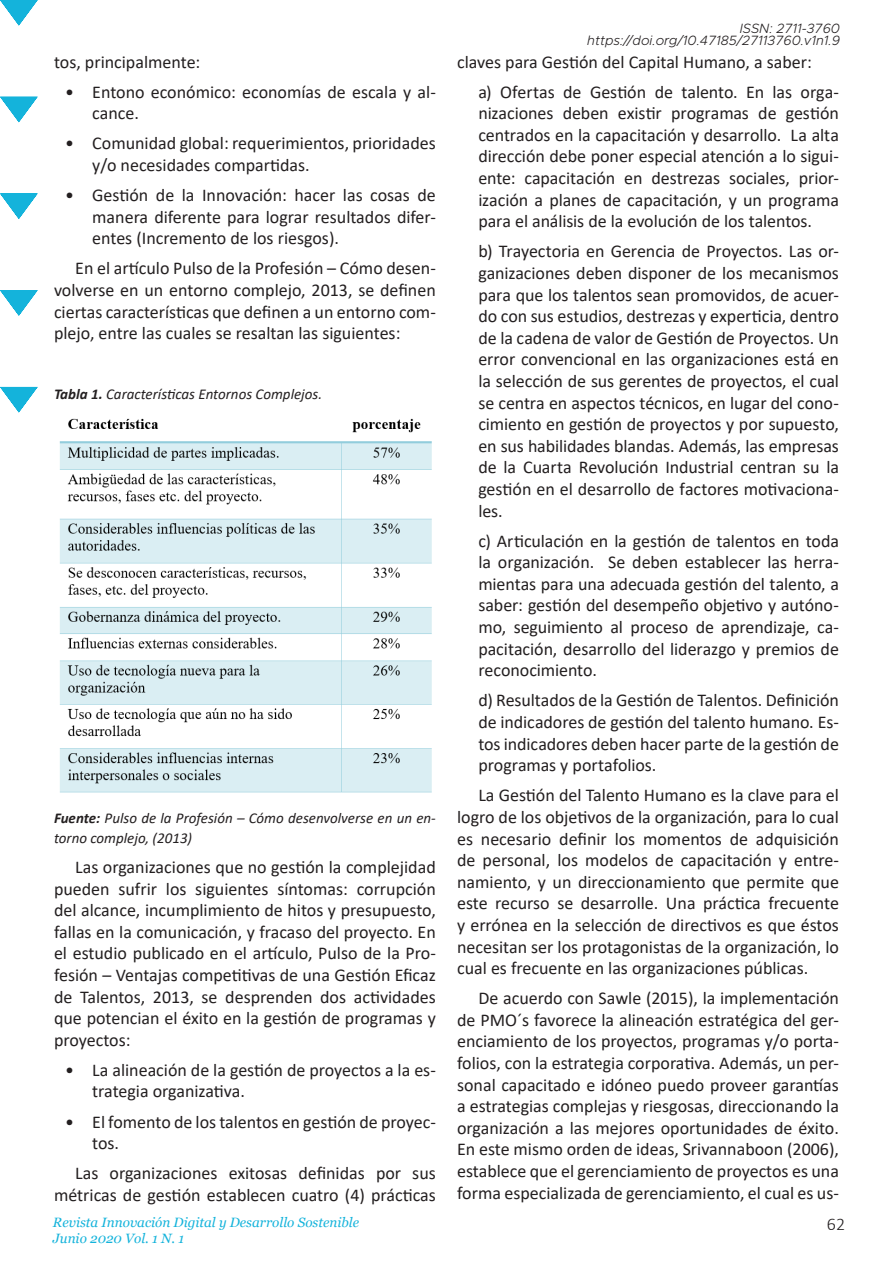
<style>
.page{position:relative;width:893px;height:1263px;background:#fff}
.page>*{position:absolute;margin:0;border:0;box-sizing:border-box;transform-origin:0 0}
.t1{font:18px/21.6px "Calibri";color:#231f20;text-align:justify}
.t2{font:300 18px "Calibri";color:#231f20}
.t3{font:italic 15px/19.5px "Calibri";color:#231f20}
.t4{font:italic 13.5px/16.2px "Georgia";color:#14b3db}
.t5{font:italic 300 13.5px/12px "Metropolis";color:#231f20;text-align:right}
.s1{font-weight:700}
</style>
<div class="page">
<svg style="left:0;top:0;width:38px;height:26px"></svg>
<svg style="left:0;top:97px;width:38px;height:25px"></svg>
<svg style="left:0;top:193px;width:38px;height:26px"></svg>
<svg style="left:0;top:290px;width:38px;height:26px"></svg>
<svg style="left:0;top:387px;width:38px;height:25px"></svg>
<img style="left:59px;top:418px;width:373px;height:375px">
<p class="t1" style="left:54px;top:50px;width:148px">tos, principalmente:</p>
<p class="t1" style="left:92px;top:80px;width:345px;text-indent:-27px">• Entono económico: economías de escala y al&shy;cance.</p>
<p class="t1" style="left:92px;top:132px;width:345px;text-indent:-27px">• Comunidad global: requerimientos, prioridades y/o necesidades compartidas.</p>
<p class="t1" style="left:92px;top:184px;width:345px;text-indent:-27px">• Gestión de la Innovación: hacer las cosas de manera diferente para lograr resultados difer&shy;entes (Incremento de los riesgos).</p>
<p class="t1" style="left:54px;top:257px;width:383px;text-indent:21px">En el artículo Pulso de la Profesión – Cómo desen&shy;volverse en un entorno complejo, 2013, se definen ciertas características que definen a un entorno com&shy;plejo, entre las cuales se resaltan las siguientes:</p>
<p class="t3" style="left:54px;top:384px;width:270px"><span class="s1">Tabla 1.</span> Características Entornos Complejos.</p>
<p class="t3" style="left:54px;top:808px;width:383px"><span class="s1">Fuente:</span> Pulso de la Profesión – Cómo desenvolverse en un en&shy;torno complejo, (2013)</p>
<p class="t1" style="left:54px;top:856px;width:383px;text-indent:21px">Las organizaciones que no gestión la complejidad pueden sufrir los siguientes síntomas: corrupción del alcance, incumplimiento de hitos y presupuesto, fallas en la comunicación, y fracaso del proyecto. En el estudio publicado en el artículo, Pulso de la Pro&shy;fesión – Ventajas competitivas de una Gestión Eficaz de Talentos, 2013, se desprenden dos actividades que potencian el éxito en la gestión de programas y proyectos:</p>
<p class="t1" style="left:92px;top:1058px;width:345px;text-indent:-27px">• La alineación de la gestión de proyectos a la es&shy;trategia organizativa.</p>
<p class="t1" style="left:92px;top:1110px;width:345px;text-indent:-27px">• El fomento de los talentos en gestión de proyec&shy;tos.</p>
<p class="t1" style="left:54px;top:1162px;width:383px;text-align:right">Las organizaciones exitosas definidas por sus métricas de gestión establecen cuatro (4) prácticas</p>
<p class="t4" style="left:53px;top:1214px;width:308px">Revista Innovación Digital y Desarrollo Sostenible<br>Junio 2020 Vol. 1 N. 1</p>
<p class="t5" style="left:587px;top:22px;width:254px">ISSN: 2711-3760 https://doi.org/10.47185/27113760.v1n1.9</p>
<p class="t1" style="left:457px;top:50px;width:356px">claves para Gestión del Capital Humano, a saber:</p>
<p class="t1" style="left:478px;top:80px;width:362px">a) Ofertas de Gestión de talento. En las orga&shy;nizaciones deben existir programas de gestión centrados en la capacitación y desarrollo. La alta dirección debe poner especial atención a lo sigui&shy;ente: capacitación en destrezas sociales, prior&shy;ización a planes de capacitación, y un programa para el análisis de la evolución de los talentos.</p>
<p class="t1" style="left:478px;top:240px;width:362px">b) Trayectoria en Gerencia de Proyectos. Las or&shy;ganizaciones deben disponer de los mecanismos para que los talentos sean promovidos, de acuer&shy;do con sus estudios, destrezas y experticia, dentro de la cadena de valor de Gestión de Proyectos. Un error convencional en las organizaciones está en la selección de sus gerentes de proyectos, el cual se centra en aspectos técnicos, en lugar del cono&shy;cimiento en gestión de proyectos y por supuesto, en sus habilidades blandas. Además, las empresas de la Cuarta Revolución Industrial centran su la gestión en el desarrollo de factores motivaciona&shy;les.</p>
<p class="t1" style="left:478px;top:529px;width:362px">c) Articulación en la gestión de talentos en toda la organización. Se deben establecer las herra&shy;mientas para una adecuada gestión del talento, a saber: gestión del desempeño objetivo y autóno&shy;mo, seguimiento al proceso de aprendizaje, ca&shy;pacitación, desarrollo del liderazgo y premios de reconocimiento.</p>
<p class="t1" style="left:478px;top:689px;width:362px">d) Resultados de la Gestión de Talentos. Definición de indicadores de gestión del talento humano. Es&shy;tos indicadores deben hacer parte de la gestión de programas y portafolios.</p>
<p class="t1" style="left:457px;top:784px;width:383px;text-indent:21px">La Gestión del Talento Humano es la clave para el logro de los objetivos de la organización, para lo cual es necesario definir los momentos de adquisición de personal, los modelos de capacitación y entre&shy;namiento, y un direccionamiento que permite que este recurso se desarrolle. Una práctica frecuente y errónea en la selección de directivos es que éstos necesitan ser los protagonistas de la organización, lo cual es frecuente en las organizaciones públicas.</p>
<p class="t1" style="left:457px;top:987px;width:383px;text-indent:21px">De acuerdo con Sawle (2015), la implementación de PMO´s favorece la alineación estratégica del ger&shy;enciamiento de los proyectos, programas y/o porta&shy;folios, con la estrategia corporativa. Además, un per&shy;sonal capacitado e idóneo puedo proveer garantías a estrategias complejas y riesgosas, direccionando la organización a las mejores oportunidades de éxito.<br>En este mismo orden de ideas, Srivannaboon (2006), establece que el gerenciamiento de proyectos es una forma especializada de gerenciamiento, el cual es us-</p>
<p class="t2" style="left:827px;top:1213px;width:20px">62</p>
</div>
